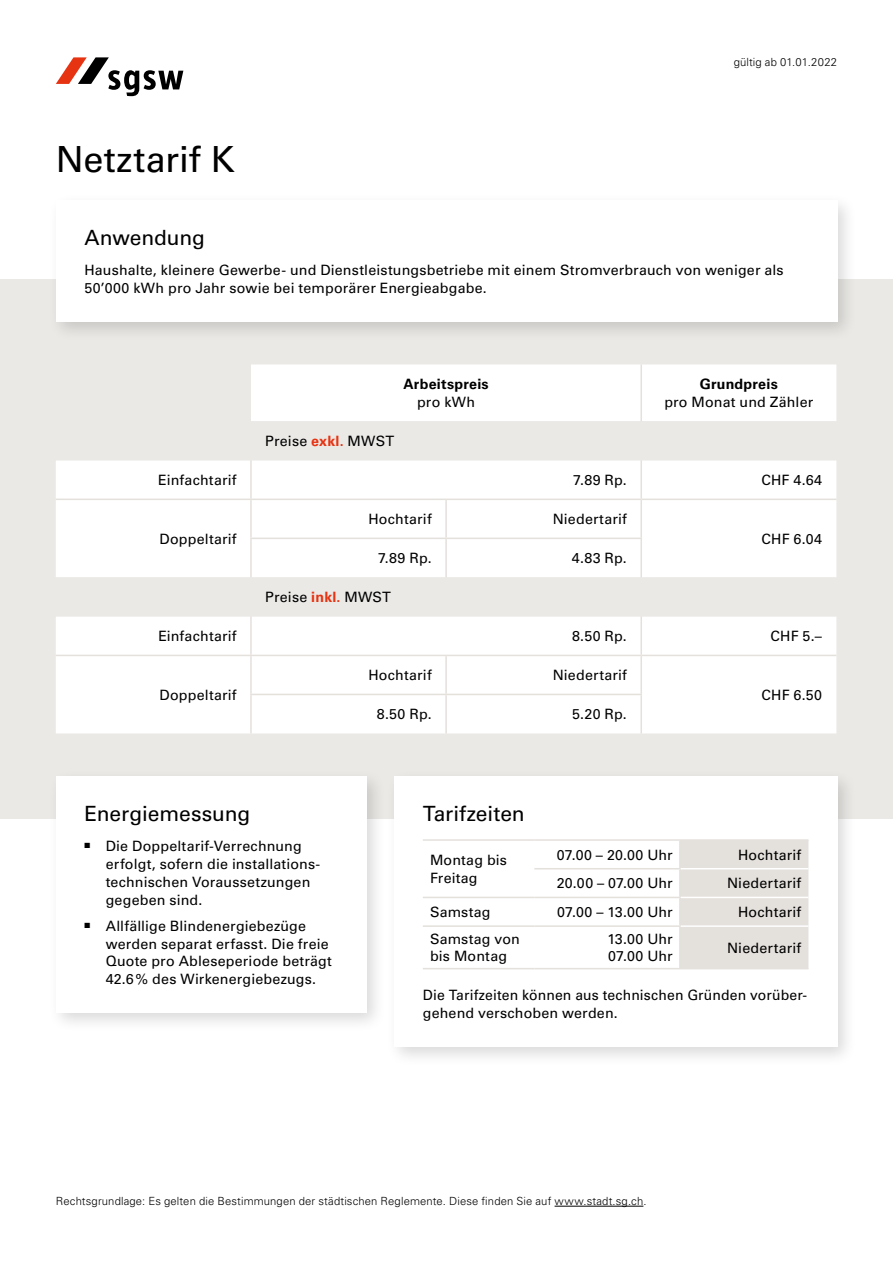
<style>
.page{position:relative;width:893px;height:1263px;background:#fff}
.page>*{position:absolute;margin:0;border:0;box-sizing:border-box;transform-origin:0 0}
.t1{font:36px "Univers LT Std";color:#000}
.t2{font:21px "Univers LT Std";letter-spacing:-.005em;color:#000}
.t3{font:14.25px/17.9px "Univers LT Std";letter-spacing:.01em;color:#000}
.t4{font:700 14.25px "Univers LT Std";letter-spacing:.015em;color:#000}
.t5{font:300 11.25px "Univers LT Std";letter-spacing:.01em;color:#000}
.s1{font-weight:700;color:#e63312}
</style>
<div class="page">
<svg style="left:56px;top:57px;width:127px;height:39px"></svg>
<hr style="left:555px;top:1206px;width:88px;height:1px;background:#000">
<div style="left:0;top:279px;width:893px;height:540px;background:#eae9e6"></div>
<div style="left:48px;top:768px;width:338px;height:265px;background:#000;opacity:.15"></div>
<div style="left:56px;top:777px;width:310px;height:236px;background:#fff"></div>
<svg style="left:56px;top:364px;width:780px;height:369px;background:#fdfcfc"></svg>
<svg style="left:56px;top:421px;width:780px;height:195px;fill:#fff"></svg>
<hr style="left:640px;top:460px;width:2px;height:39px;background:#e4e0dc">
<hr style="left:640px;top:500px;width:2px;height:38px;background:#e4e0dc">
<hr style="left:640px;top:539px;width:2px;height:38px;background:#e4e0dc">
<hr style="left:640px;top:616px;width:2px;height:39px;background:#e4e0dc">
<hr style="left:640px;top:656px;width:2px;height:38px;background:#e4e0dc">
<hr style="left:640px;top:695px;width:2px;height:38px;background:#e4e0dc">
<hr style="left:251px;top:499px;width:195px;height:1px;background:#e4e0dc">
<hr style="left:446px;top:499px;width:195px;height:1px;background:#e4e0dc">
<hr style="left:641px;top:499px;width:195px;height:1px;background:#e4e0dc">
<hr style="left:251px;top:655px;width:195px;height:1px;background:#e4e0dc">
<hr style="left:446px;top:655px;width:195px;height:1px;background:#e4e0dc">
<hr style="left:641px;top:655px;width:195px;height:1px;background:#e4e0dc">
<hr style="left:250px;top:460px;width:2px;height:39px;background:#e4e0dc">
<hr style="left:250px;top:616px;width:2px;height:39px;background:#e4e0dc">
<hr style="left:640px;top:364px;width:2px;height:57px;background:#e4e0dc">
<hr style="left:56px;top:499px;width:195px;height:1px;background:#e4e0dc">
<hr style="left:250px;top:500px;width:2px;height:38px;background:#e4e0dc">
<hr style="left:250px;top:539px;width:2px;height:38px;background:#e4e0dc">
<hr style="left:56px;top:655px;width:195px;height:1px;background:#e4e0dc">
<hr style="left:250px;top:656px;width:2px;height:38px;background:#e4e0dc">
<hr style="left:250px;top:695px;width:2px;height:38px;background:#e4e0dc">
<hr style="left:445px;top:500px;width:2px;height:38px;background:#e4e0dc">
<hr style="left:250px;top:538px;width:196px;height:1px;background:#e4e0dc">
<hr style="left:446px;top:538px;width:196px;height:1px;background:#e4e0dc">
<hr style="left:445px;top:539px;width:2px;height:38px;background:#e4e0dc">
<hr style="left:445px;top:656px;width:2px;height:38px;background:#e4e0dc">
<hr style="left:250px;top:694px;width:196px;height:1px;background:#e4e0dc">
<hr style="left:446px;top:694px;width:196px;height:1px;background:#e4e0dc">
<hr style="left:445px;top:695px;width:2px;height:38px;background:#e4e0dc">
<div style="left:48px;top:193px;width:809px;height:149px;background:#000;opacity:.15"></div>
<div style="left:56px;top:201px;width:781px;height:121px;background:#fff"></div>
<div style="left:386px;top:768px;width:471px;height:299px;background:#000;opacity:.15"></div>
<div style="left:394px;top:777px;width:443px;height:270px;background:#fff"></div>
<svg style="left:423px;top:841px;width:385px;height:127px"></svg>
<hr style="left:423px;top:839px;width:111px;height:2px;background:#e4e0dc">
<hr style="left:534px;top:839px;width:146px;height:2px;background:#e4e0dc">
<hr style="left:680px;top:839px;width:128px;height:2px;background:#e4e0dc">
<hr style="left:679px;top:841px;width:2px;height:27px;background:#e4e0dc">
<hr style="left:534px;top:868px;width:147px;height:1px;background:#e4e0dc">
<hr style="left:679px;top:869px;width:2px;height:28px;background:#e4e0dc">
<hr style="left:423px;top:897px;width:111px;height:1px;background:#e4e0dc">
<hr style="left:534px;top:897px;width:147px;height:1px;background:#e4e0dc">
<hr style="left:679px;top:898px;width:2px;height:27px;background:#e4e0dc">
<hr style="left:423px;top:925px;width:111px;height:2px;background:#e4e0dc">
<hr style="left:534px;top:925px;width:147px;height:2px;background:#e4e0dc">
<hr style="left:679px;top:927px;width:2px;height:41px;background:#e4e0dc">
<hr style="left:423px;top:968px;width:111px;height:1px;background:#e4e0dc">
<hr style="left:534px;top:968px;width:146px;height:1px;background:#e4e0dc">
<hr style="left:680px;top:968px;width:128px;height:1px;background:#e4e0dc">
<hr style="left:681px;top:868px;width:127px;height:1px;background:#fff">
<hr style="left:681px;top:897px;width:127px;height:1px;background:#fff">
<hr style="left:681px;top:925px;width:127px;height:2px;background:#fff">
<h1 class="t1" style="left:56px;top:138px;width:181px">Netztarif K</h1>
<p class="t5" style="left:734px;top:55px;width:105px">gültig ab 01.01.2022</p>
<h2 class="t2" style="left:85px;top:225px;width:122px">Anwendung</h2>
<p class="t3" style="left:85px;top:261px;width:701px">Haushalte, kleinere Gewerbe- und Dienstleistungsbetriebe mit einem Stromverbrauch von weniger als<br>50’000 kWh pro Jahr sowie bei temporärer Energieabgabe.</p>
<p class="t4" style="left:403px;top:376px;width:87px">Arbeitspreis</p>
<p class="t3" style="left:417px;top:393px;width:60px">pro kWh</p>
<p class="t3" style="left:265px;top:432px;width:130px">Preise <span class="s1">exkl.</span> MWST</p>
<p class="t4" style="left:700px;top:376px;width:80px">Grundpreis</p>
<p class="t3" style="left:664px;top:393px;width:150px">pro Monat und Zähler</p>
<p class="t3" style="left:158px;top:471px;width:80px">Einfachtarif</p>
<p class="t3" style="left:573px;top:471px;width:55px">7.89 Rp.</p>
<p class="t3" style="left:761px;top:471px;width:62px">CHF 4.64</p>
<p class="t3" style="left:160px;top:530px;width:79px">Doppeltarif</p>
<p class="t3" style="left:368px;top:510px;width:65px">Hochtarif</p>
<p class="t3" style="left:553px;top:510px;width:76px">Niedertarif</p>
<p class="t3" style="left:378px;top:549px;width:55px">7.89 Rp.</p>
<p class="t3" style="left:572px;top:549px;width:57px">4.83 Rp.</p>
<p class="t3" style="left:265px;top:588px;width:127px">Preise <span class="s1">inkl.</span> MWST</p>
<p class="t3" style="left:761px;top:530px;width:62px">CHF 6.04</p>
<p class="t3" style="left:158px;top:627px;width:80px">Einfachtarif</p>
<p class="t3" style="left:572px;top:627px;width:56px">8.50 Rp.</p>
<p class="t3" style="left:771px;top:627px;width:53px">CHF 5.–</p>
<p class="t3" style="left:160px;top:686px;width:79px">Doppeltarif</p>
<h2 class="t2" style="left:85px;top:801px;width:167px">Energiemessung</h2>
<p class="t3" style="left:106px;top:837px;width:216px;text-indent:-21px">■ Die Doppeltarif-Verrechnung erfolgt, sofern die installations&shy;technischen Voraussetzungen gegeben sind.</p>
<p class="t3" style="left:106px;top:917px;width:228px;text-indent:-21px">■ Allfällige Blindenergiebezüge werden separat erfasst. Die freie Quote pro Ableseperiode beträgt 42.6% des Wirkenergiebezugs.</p>
<p class="t3" style="left:368px;top:666px;width:65px">Hochtarif</p>
<p class="t3" style="left:553px;top:666px;width:76px">Niedertarif</p>
<p class="t3" style="left:377px;top:705px;width:56px">8.50 Rp.</p>
<p class="t3" style="left:572px;top:705px;width:56px">5.20 Rp.</p>
<p class="t3" style="left:761px;top:686px;width:62px">CHF 6.50</p>
<h2 class="t2" style="left:423px;top:801px;width:103px">Tarifzeiten</h2>
<p class="t3" style="left:430px;top:851px;width:79px">Montag bis<br>Freitag</p>
<p class="t3" style="left:557px;top:846px;width:117px">07.00 – 20.00 Uhr</p>
<p class="t3" style="left:738px;top:846px;width:65px">Hochtarif</p>
<p class="t3" style="left:557px;top:874px;width:117px">20.00 – 07.00 Uhr</p>
<p class="t3" style="left:727px;top:874px;width:76px">Niedertarif</p>
<p class="t3" style="left:430px;top:903px;width:62px">Samstag</p>
<p class="t3" style="left:557px;top:903px;width:117px">07.00 – 13.00 Uhr</p>
<p class="t3" style="left:738px;top:903px;width:65px">Hochtarif</p>
<p class="t3" style="left:430px;top:930px;width:91px">Samstag von bis Montag</p>
<p class="t3" style="left:607px;top:930px;width:67px">13.00 Uhr<br>07.00 Uhr</p>
<p class="t3" style="left:727px;top:939px;width:76px">Niedertarif</p>
<p class="t3" style="left:423px;top:986px;width:385px">Die Tarifzeiten können aus technischen Gründen vorüber&shy;gehend verschoben werden.</p>
<p class="t5" style="left:56px;top:1194px;width:592px">Rechtsgrundlage: Es gelten die Bestimmungen der städtischen Reglemente. Diese finden Sie auf www.stadt.sg.ch.</p>
</div>
